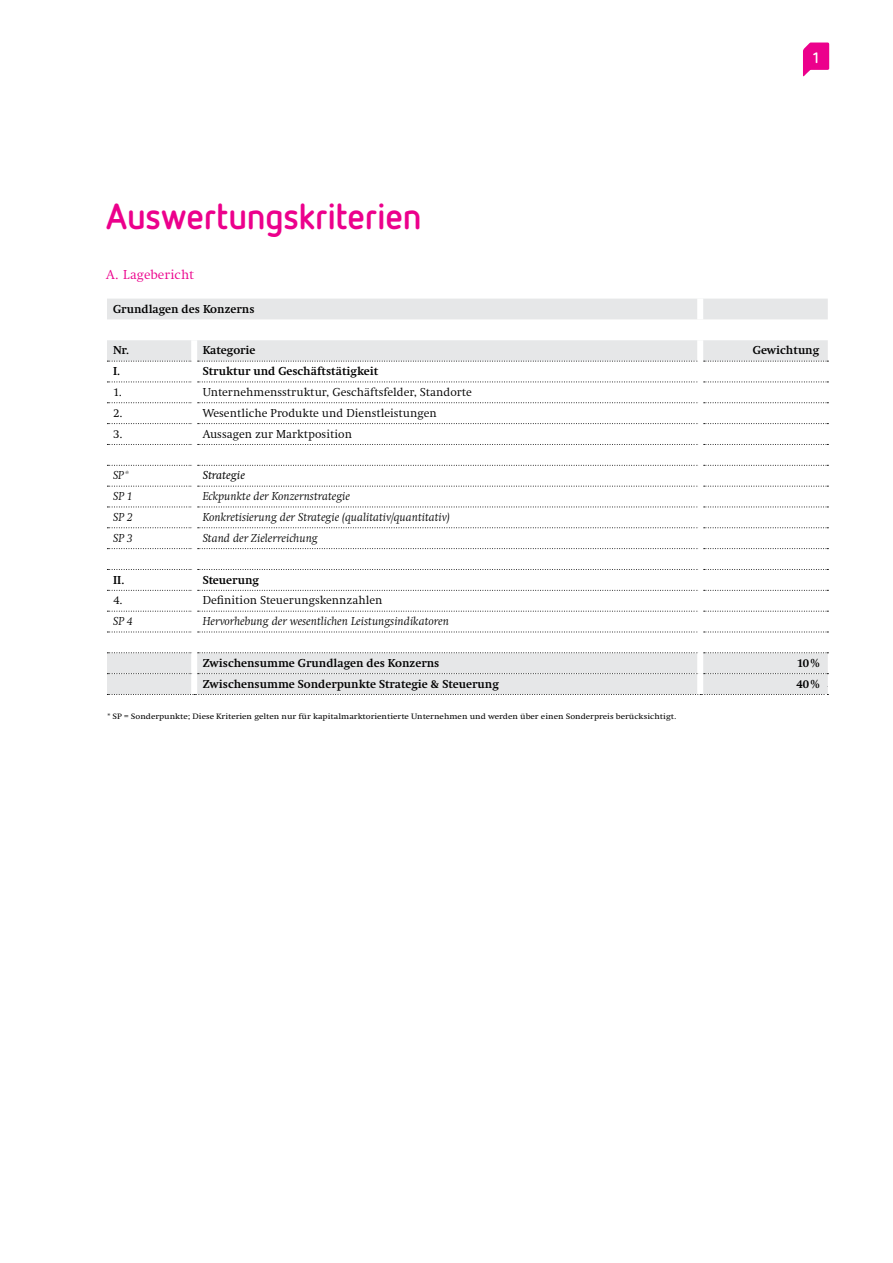
<style>
.page{position:relative;width:893px;height:1263px;background:#fff}
.page>*{position:absolute;margin:0;border:0;box-sizing:border-box;transform-origin:0 0}
.t1{font:700 36px "Netto OT";letter-spacing:-.01em;color:#ec008c}
.t2{font:700 15px "Netto OT";color:#fff}
.t3{font:300 13.5px "Swift";letter-spacing:.005em;color:#ec008c}
.t4{font:700 12px "Swift";color:#000}
.t5{font:italic 300 12px "Swift";color:#000}
.t6{font:300 12px "Swift";color:#000}
.t7{font:italic 12px "Swift";color:#000}
.t8{font:8.1px "Swift";color:#000;scale:1.11 1}
</style>
<div class="page">
<svg style="left:803px;top:43px;width:26px;height:34px"></svg>
<svg style="left:107px;top:299px;width:721px;height:395px"></svg>
<svg style="left:107px;top:361px;width:84px;height:1px"></svg>
<svg style="left:198px;top:361px;width:499px;height:1px"></svg>
<svg style="left:704px;top:361px;width:124px;height:1px"></svg>
<svg style="left:107px;top:382px;width:84px;height:1px"></svg>
<svg style="left:198px;top:382px;width:499px;height:1px"></svg>
<svg style="left:704px;top:382px;width:124px;height:1px"></svg>
<svg style="left:107px;top:402px;width:84px;height:1px"></svg>
<svg style="left:198px;top:402px;width:499px;height:1px"></svg>
<svg style="left:704px;top:402px;width:124px;height:1px"></svg>
<svg style="left:107px;top:423px;width:84px;height:1px"></svg>
<svg style="left:198px;top:423px;width:499px;height:1px"></svg>
<svg style="left:704px;top:423px;width:124px;height:1px"></svg>
<svg style="left:107px;top:444px;width:84px;height:1px"></svg>
<svg style="left:198px;top:444px;width:499px;height:1px"></svg>
<svg style="left:704px;top:444px;width:124px;height:1px"></svg>
<svg style="left:107px;top:465px;width:84px;height:1px"></svg>
<svg style="left:198px;top:465px;width:499px;height:1px"></svg>
<svg style="left:704px;top:465px;width:124px;height:1px"></svg>
<svg style="left:107px;top:486px;width:84px;height:1px"></svg>
<svg style="left:198px;top:486px;width:499px;height:1px"></svg>
<svg style="left:704px;top:486px;width:124px;height:1px"></svg>
<svg style="left:107px;top:507px;width:84px;height:1px"></svg>
<svg style="left:198px;top:507px;width:499px;height:1px"></svg>
<svg style="left:704px;top:507px;width:124px;height:1px"></svg>
<svg style="left:107px;top:527px;width:84px;height:1px"></svg>
<svg style="left:198px;top:527px;width:499px;height:1px"></svg>
<svg style="left:704px;top:527px;width:124px;height:1px"></svg>
<svg style="left:107px;top:548px;width:84px;height:1px"></svg>
<svg style="left:198px;top:548px;width:499px;height:1px"></svg>
<svg style="left:704px;top:548px;width:124px;height:1px"></svg>
<svg style="left:107px;top:569px;width:84px;height:1px"></svg>
<svg style="left:198px;top:569px;width:499px;height:1px"></svg>
<svg style="left:704px;top:569px;width:124px;height:1px"></svg>
<svg style="left:107px;top:590px;width:84px;height:1px"></svg>
<svg style="left:198px;top:590px;width:499px;height:1px"></svg>
<svg style="left:704px;top:590px;width:124px;height:1px"></svg>
<svg style="left:107px;top:611px;width:84px;height:1px"></svg>
<svg style="left:198px;top:611px;width:499px;height:1px"></svg>
<svg style="left:704px;top:611px;width:124px;height:1px"></svg>
<svg style="left:107px;top:632px;width:84px;height:1px"></svg>
<svg style="left:198px;top:632px;width:499px;height:1px"></svg>
<svg style="left:704px;top:632px;width:124px;height:1px"></svg>
<svg style="left:107px;top:652px;width:84px;height:1px"></svg>
<svg style="left:198px;top:652px;width:499px;height:1px"></svg>
<svg style="left:704px;top:652px;width:124px;height:1px"></svg>
<svg style="left:107px;top:673px;width:84px;height:1px"></svg>
<svg style="left:198px;top:673px;width:499px;height:1px"></svg>
<svg style="left:704px;top:673px;width:124px;height:1px"></svg>
<svg style="left:107px;top:694px;width:721px;height:1px"></svg>
<div style="left:191px;top:340px;width:6px;height:21px;background:#fff"></div>
<div style="left:191px;top:361px;width:6px;height:21px;background:#fff"></div>
<div style="left:191px;top:382px;width:6px;height:21px;background:#fff"></div>
<div style="left:191px;top:403px;width:6px;height:21px;background:#fff"></div>
<div style="left:191px;top:424px;width:6px;height:20px;background:#fff"></div>
<div style="left:191px;top:444px;width:6px;height:21px;background:#fff"></div>
<div style="left:191px;top:465px;width:6px;height:21px;background:#fff"></div>
<div style="left:191px;top:486px;width:6px;height:21px;background:#fff"></div>
<div style="left:191px;top:507px;width:6px;height:21px;background:#fff"></div>
<div style="left:191px;top:528px;width:6px;height:21px;background:#fff"></div>
<div style="left:191px;top:549px;width:6px;height:20px;background:#fff"></div>
<div style="left:191px;top:569px;width:6px;height:21px;background:#fff"></div>
<div style="left:191px;top:590px;width:6px;height:21px;background:#fff"></div>
<div style="left:191px;top:611px;width:6px;height:21px;background:#fff"></div>
<div style="left:191px;top:632px;width:6px;height:21px;background:#fff"></div>
<div style="left:191px;top:653px;width:6px;height:21px;background:#fff"></div>
<div style="left:191px;top:674px;width:6px;height:20px;background:#fff"></div>
<div style="left:697px;top:299px;width:6px;height:20px;background:#fff"></div>
<div style="left:697px;top:340px;width:6px;height:21px;background:#fff"></div>
<div style="left:697px;top:361px;width:6px;height:21px;background:#fff"></div>
<div style="left:697px;top:382px;width:6px;height:21px;background:#fff"></div>
<div style="left:697px;top:403px;width:6px;height:21px;background:#fff"></div>
<div style="left:697px;top:424px;width:6px;height:20px;background:#fff"></div>
<div style="left:697px;top:444px;width:6px;height:21px;background:#fff"></div>
<div style="left:697px;top:465px;width:6px;height:21px;background:#fff"></div>
<div style="left:697px;top:486px;width:6px;height:21px;background:#fff"></div>
<div style="left:697px;top:507px;width:6px;height:21px;background:#fff"></div>
<div style="left:697px;top:528px;width:6px;height:21px;background:#fff"></div>
<div style="left:697px;top:549px;width:6px;height:20px;background:#fff"></div>
<div style="left:697px;top:569px;width:6px;height:21px;background:#fff"></div>
<div style="left:697px;top:590px;width:6px;height:21px;background:#fff"></div>
<div style="left:697px;top:611px;width:6px;height:21px;background:#fff"></div>
<div style="left:697px;top:632px;width:6px;height:21px;background:#fff"></div>
<div style="left:697px;top:653px;width:6px;height:21px;background:#fff"></div>
<div style="left:697px;top:674px;width:6px;height:20px;background:#fff"></div>
<p class="t2" style="left:813px;top:48px;width:7px">1</p>
<h1 class="t1" style="left:106px;top:194px;width:317px">Auswertungskriterien</h1>
<p class="t3" style="left:106px;top:267px;width:89px">A. Lagebericht</p>
<p class="t4" style="left:113px;top:302px;width:143px">Grundlagen des Konzerns</p>
<p class="t4" style="left:113px;top:344px;width:17px">Nr.</p>
<p class="t4" style="left:203px;top:344px;width:54px">Kategorie</p>
<p class="t4" style="left:753px;top:344px;width:68px">Gewichtung</p>
<p class="t4" style="left:113px;top:365px;width:8px">I.</p>
<p class="t4" style="left:203px;top:365px;width:177px">Struktur und Geschäftstätigkeit</p>
<p class="t6" style="left:113px;top:386px;width:10px">1.</p>
<p class="t6" style="left:203px;top:386px;width:271px">Unternehmensstruktur, Geschäftsfelder, Standorte</p>
<p class="t6" style="left:113px;top:406px;width:11px">2.</p>
<p class="t6" style="left:203px;top:406px;width:236px">Wesentliche Produkte und Dienstleistungen</p>
<p class="t6" style="left:113px;top:427px;width:11px">3.</p>
<p class="t6" style="left:203px;top:427px;width:151px">Aussagen zur Marktposition</p>
<p class="t5" style="left:113px;top:469px;width:17px">SP *</p>
<p class="t7" style="left:203px;top:469px;width:44px">Strategie</p>
<p class="t5" style="left:113px;top:490px;width:21px">SP 1</p>
<p class="t5" style="left:203px;top:490px;width:149px">Eckpunkte der Konzernstrategie</p>
<p class="t5" style="left:113px;top:511px;width:21px">SP 2</p>
<p class="t5" style="left:203px;top:511px;width:249px">Konkretisierung der Strategie (qualitativ/quantitativ)</p>
<p class="t5" style="left:113px;top:531px;width:21px">SP 3</p>
<p class="t5" style="left:203px;top:531px;width:117px">Stand der Zielerreichung</p>
<p class="t4" style="left:113px;top:573px;width:13px">II.</p>
<p class="t4" style="left:203px;top:573px;width:58px">Steuerung</p>
<p class="t6" style="left:113px;top:594px;width:11px">4.</p>
<p class="t6" style="left:203px;top:594px;width:181px">Definition Steuerungskennzahlen</p>
<p class="t5" style="left:113px;top:615px;width:21px">SP 4</p>
<p class="t5" style="left:203px;top:615px;width:248px">Hervorhebung der wesentlichen Leistungsindikatoren</p>
<p class="t4" style="left:203px;top:656px;width:238px">Zwischensumme Grundlagen des Konzerns</p>
<p class="t4" style="left:797px;top:656px;width:24px">10%</p>
<p class="t4" style="left:203px;top:677px;width:298px">Zwischensumme Sonderpunkte Strategie &amp; Steuerung</p>
<p class="t4" style="left:797px;top:677px;width:24px">40%</p>
<p class="t8" style="left:107px;top:712px;width:514px">* SP = Sonderpunkte; Diese Kriterien gelten nur für kapitalmarktorientierte Unternehmen und werden über einen Sonderpreis berücksichtigt.</p>
</div>
